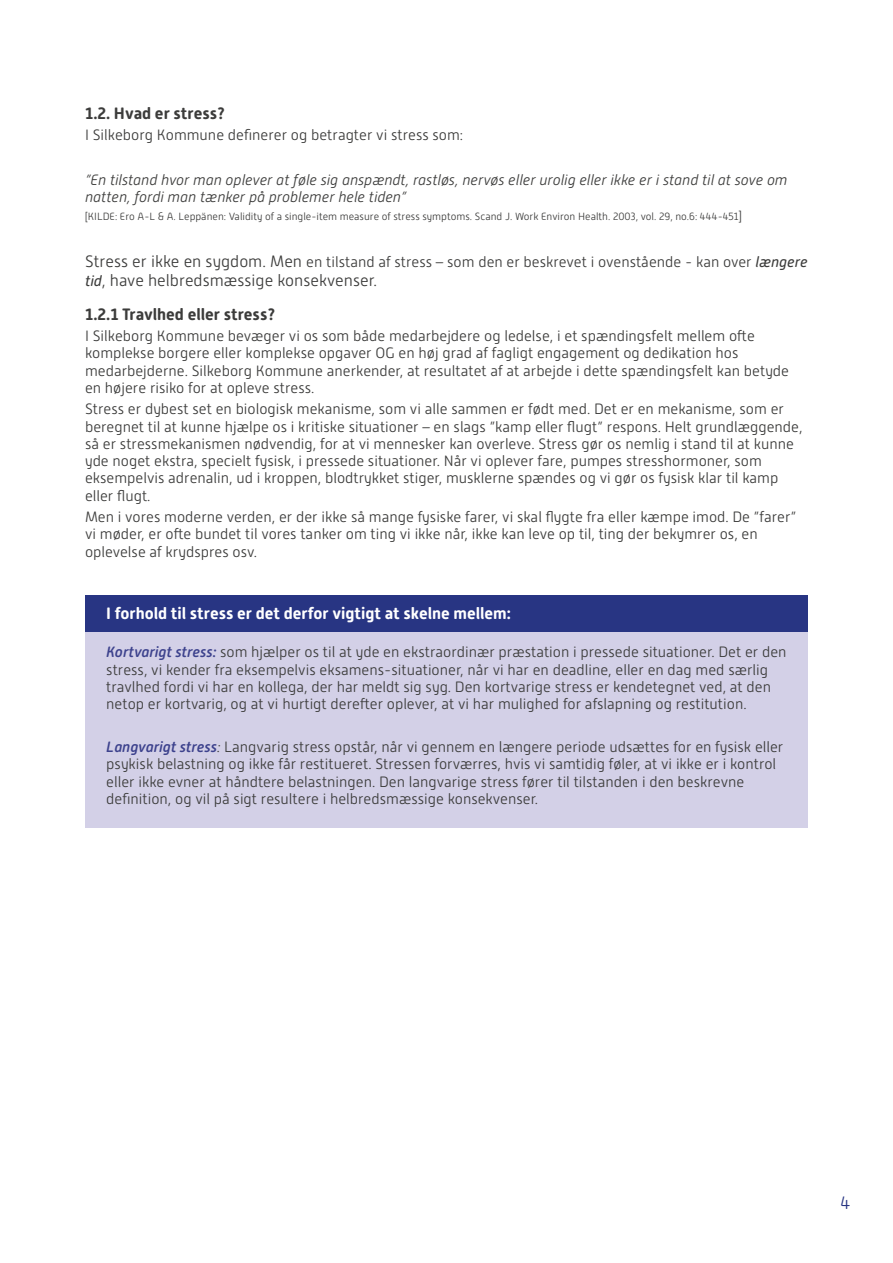
<style>
.page{position:relative;width:893px;height:1263px;background:#fff}
.page>*{position:absolute;margin:0;border:0;box-sizing:border-box;transform-origin:0 0}
.t1{font:300 18px "Alwyn New Rounded";color:#283583}
.H3_Tabel{font:700 16.5px "Alwyn New Rounded";color:#fff}
.H4{font:700 16.5px "Alwyn New Rounded";color:#3c3c3b}
.t2{font:300 16.5px "Alwyn New Rounded";color:#3c3c3b}
.t3{font:300 15px/17.2px "Alwyn New Rounded";color:#3c3c3b}
.t4{font:italic 300 15px/17.2px "Alwyn New Rounded";color:#3c3c3b}
.t5{font:300 10.5px "Alwyn New Rounded";color:#3c3c3b}
.s1{font-size:12px}
.s2{font-size:16.5px}
.s3{font-weight:400;font-style:italic}
.s4{font-weight:400;font-style:italic;font-size:15px}
.s5{font-weight:500;font-style:italic;color:#3d428d}
.s6{font-style:italic}
</style>
<div class="page">
<div style="left:85px;top:595px;width:723px;height:37px;background:#283583"></div>
<div style="left:85px;top:632px;width:723px;height:196px;background:#d3d0e7"></div>
<h3 class="H4" style="left:85px;top:104px;width:142px">1.2. Hvad er stress?</h3>
<p class="t3" style="left:85px;top:127px;width:380px">I Silkeborg Kommune definerer og betragter vi stress som:</p>
<p class="t4" style="left:85px;top:171px;width:704px">”En tilstand hvor man oplever at føle sig anspændt, rastløs, nervøs eller urolig eller ikke er i stand til at sove om natten, fordi man tænker på problemer hele tiden”</p>
<p class="t5" style="left:85px;top:211px;width:659px">[KILDE: Ero A-L &amp; A. Leppänen: Validity of a single-item measure of stress symptoms. Scand J. Work Environ Health. 2003, vol. 29, no.6: 444-451<span class="s1">]</span></p>
<p class="t3" style="left:85px;top:253px;width:724px"><span class="s2">Stress er ikke en sygdom. Men</span> en tilstand af stress – som den er beskrevet i ovenstående - kan over <span class="s3">længere</span></p>
<p class="t2" style="left:85px;top:271px;width:293px"><span class="s4">tid</span>, have helbredsmæssige konsekvenser.</p>
<h3 class="H4" style="left:85px;top:304px;width:192px">1.2.1 Travlhed eller stress?</h3>
<p class="t3" style="left:85px;top:327px;width:706px">I Silkeborg Kommune bevæger vi os som både medarbejdere og ledelse, i et spændingsfelt mellem ofte komplekse borgere eller komplekse opgaver OG en høj grad af fagligt engagement og dedikation hos medarbejderne. Silkeborg Kommune anerkender, at resultatet af at arbejde i dette spændingsfelt kan betyde en højere risiko for at opleve stress.</p>
<p class="t3" style="left:85px;top:401px;width:719px">Stress er dybest set en biologisk mekanisme, som vi alle sammen er født med. Det er en mekanisme, som er beregnet til at kunne hjælpe os i kritiske situationer – en slags ”kamp eller flugt” respons. Helt grundlæggende, så er stressmekanismen nødvendig, for at vi mennesker kan overleve. Stress gør os nemlig i stand til at kunne yde noget ekstra, specielt fysisk, i pressede situationer. Når vi oplever fare, pumpes stresshormoner, som eksempelvis adrenalin, ud i kroppen, blodtrykket stiger, musklerne spændes og vi gør os fysisk klar til kamp eller flugt.</p>
<p class="t3" style="left:85px;top:508px;width:713px">Men i vores moderne verden, er der ikke så mange fysiske farer, vi skal flygte fra eller kæmpe imod. De ”farer” vi møder, er ofte bundet til vores tanker om ting vi ikke når, ikke kan leve op til, ting der bekymrer os, en oplevelse af krydspres osv.</p>
<h3 class="H3_Tabel" style="left:106px;top:604px;width:406px">I forhold til stress er det derfor vigtigt at skelne mellem:</h3>
<p class="t3" style="left:106px;top:644px;width:682px"><span class="s5">Kortvarigt stress:</span> som hjælper os til at yde en ekstraordinær præstation i pressede situationer. Det er den stress, vi kender fra eksempelvis eksamens-situationer, når vi har en deadline, eller en dag med særlig travlhed fordi vi har en kollega, der har meldt sig syg. Den kortvarige stress er kendetegnet ved, at den netop er kortvarig, og at vi hurtigt derefter oplever, at vi har mulighed for afslapning og restitution.</p>
<p class="t3" style="left:106px;top:738px;width:679px"><span class="s5">Langvarigt stress</span><span class="s6">:</span> Langvarig stress opstår, når vi gennem en længere periode udsættes for en fysisk eller psykisk belastning og ikke får restitueret. Stressen forværres, hvis vi samtidig føler, at vi ikke er i kontrol eller ikke evner at håndtere belastningen. Den langvarige stress fører til tilstanden i den beskrevne definition, og vil på sigt resultere i helbredsmæssige konsekvenser.</p>
<p class="t1" style="left:840px;top:1192px;width:12px">4</p>
</div>
